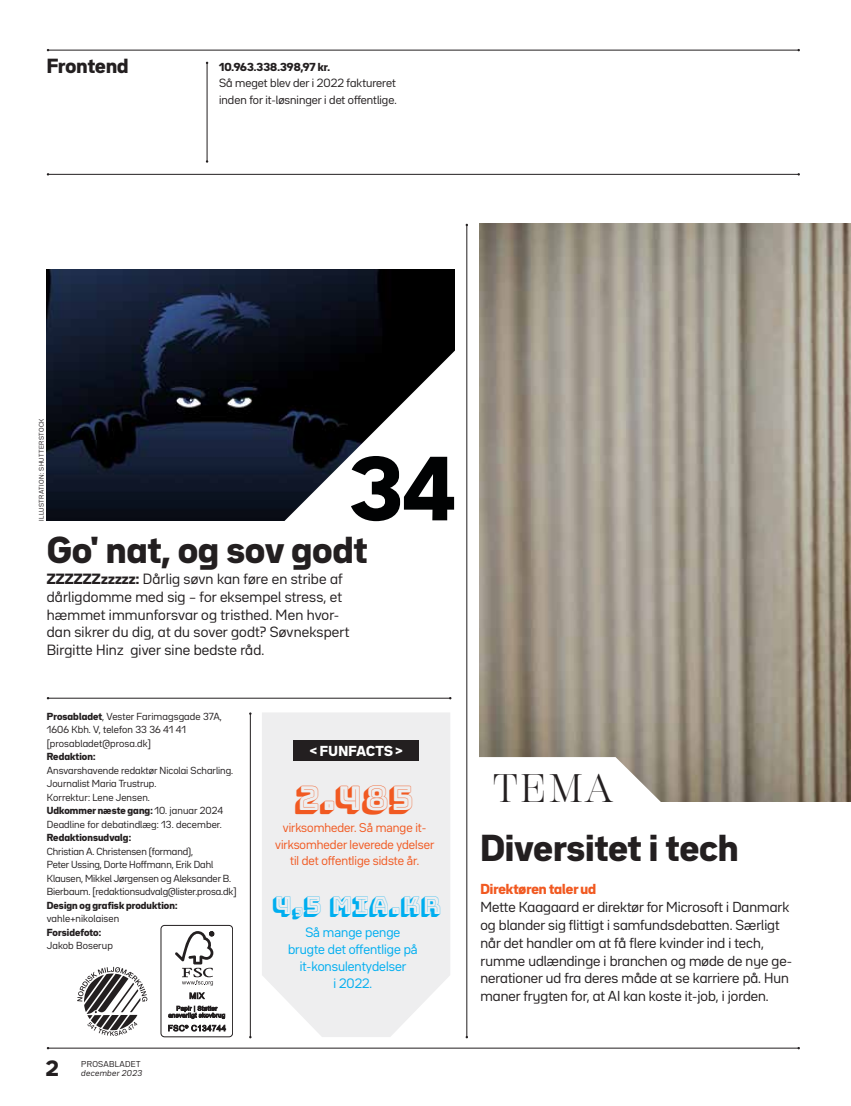
<style>
.page{position:relative;width:851px;height:1106px;background:#fff}
.page>*{position:absolute;margin:0;border:0;box-sizing:border-box;transform-origin:0 0}
.t1{font:900 79.95px "Bw Seido Raw";color:#010203}
.t2{font:39.75px "Scotch Display";color:#231f20}
.t3{font:900 33px "Bw Seido Raw";letter-spacing:.01em;color:#231f20}
.t4{font:33px "Bungee Shade";color:#f15921}
.t5{font:24px "Bungee Shade";color:#00aeef}
.t6{font:900 19.5px "Bw Seido Raw";color:#231f20}
.t7{font:900 18px "Bw Seido Raw";letter-spacing:.005em;color:#231f20}
.t8{font:13.05px/17.9px "Bw Seido Raw";letter-spacing:.01em;color:#231f20}
.t9{font:12.75px/17.9px "Bw Seido Raw";color:#231f20}
.t10{font:900 12.75px "Bw Seido Raw";color:#f15921}
.t11{font:900 12.75px "Bw Seido Raw";letter-spacing:.025em;color:#fff}
.t12{font:12px/17px "Bw Seido Raw";color:#00aeef;text-align:center}
.t13{font:11.25px/16.5px "Bw Seido Raw";color:#f15921;text-align:center}
.t14{font:10.5px/16.5px "Bw Seido Raw";color:#231f20}
.t15{font:900 10.2px "Bw Seido Raw";letter-spacing:.01em;color:#231f20}
.t16{font:9px/13.5px "Bw Seido Raw";color:#231f20}
.t17{font:900 9px "Bw Seido Raw";letter-spacing:.01em;color:#231f20}
.t18{font:italic 7.5px "Bw Seido Raw";letter-spacing:.04em;color:#231f20}
.t19{font:7.5px "Bw Seido Raw";letter-spacing:.04em;color:#231f20}
.t20{font:6px "Bw Seido Raw";letter-spacing:.06em;color:#231f20}
.s1{font-weight:900}
</style>
<div class="page">
<img style="left:47px;top:269px;width:407px;height:251px">
<svg style="left:269px;top:349px;width:186px;height:172px"></svg>
<img style="left:479px;top:224px;width:371px;height:577px">
<div style="left:262px;top:713px;width:188px;height:324px;background:#eeeeef"></div>
<svg style="left:479px;top:757px;width:182px;height:45px"></svg>
<hr style="left:48px;top:50px;width:750px;height:1px;background:#231f20">
<hr style="left:48px;top:174px;width:750px;height:1px;background:#231f20">
<hr style="left:207px;top:63px;width:1px;height:98px;background:#231f20">
<hr style="left:48px;top:698px;width:402px;height:1px;background:#231f20">
<hr style="left:250px;top:713px;width:1px;height:324px;background:#231f20">
<div style="left:293px;top:740px;width:126px;height:21px;background:#231f20"></div>
<svg style="left:77px;top:966px;width:70px;height:69px"></svg>
<div style="left:161px;top:925px;width:72px;height:112px;border:1px solid #231f20;border-radius:4px"></div>
<svg style="left:175px;top:931px;width:39px;height:54px"></svg>
<svg style="left:189px;top:992px;width:16px;height:7px"></svg>
<svg style="left:168px;top:1005px;width:57px;height:13px"></svg>
<svg style="left:168px;top:1024px;width:58px;height:7px"></svg>
<hr style="left:48px;top:1047px;width:750px;height:1px;background:#231f20">
<hr style="left:466px;top:225px;width:1px;height:812px;background:#231f20">
<h3 class="t7" style="left:47px;top:53px;width:83px">Frontend</h3>
<p class="t15" style="left:219px;top:60px;width:112px">10.963.338.398,97 kr.</p>
<p class="t14" style="left:219px;top:75px;width:179px">Så meget blev der i 2022 faktureret inden for it-løsninger i det offentlige.</p>
<p class="t20" style="left:37px;top:521px;width:104px;rotate:-90deg">ILLUSTRATION: SHUTTERSTOCK</p>
<h1 class="t1" style="left:350px;top:434px;width:108px">34</h1>
<h3 class="t3" style="left:47px;top:527px;width:322px">Go' nat, og sov godt</h3>
<h3 class="t8" style="left:47px;top:569px;width:304px"><span class="s1">ZZZZZZzzzzz:</span> Dårlig søvn kan føre en stribe af dårligdomme med sig – for eksempel stress, et hæmmet immunforsvar og tristhed. Men hvor&shy;dan sikrer du dig, at du sover godt? Søvnekspert Birgitte Hinz giver sine bedste råd.</h3>
<p class="t16" style="left:47px;top:709px;width:177px"><span class="s1">Prosabladet</span>, Vester Farimagsgade 37A,<br>1606 Kbh. V, telefon 33 36 41 41 [prosabladet@prosa.dk]</p>
<p class="t17" style="left:47px;top:750px;width:50px">Redaktion:</p>
<p class="t16" style="left:47px;top:763px;width:188px">Ansvarshavende redaktør Nicolai Scharling.<br>Journalist Maria Trustrup.<br>Korrektur: Lene Jensen.<br><span class="s1">Udkommer næste gang:</span> 10. januar 2024<br>Deadline for debatindlæg: 13. december.</p>
<p class="t17" style="left:47px;top:831px;width:86px">Redaktionsudvalg:</p>
<p class="t16" style="left:47px;top:844px;width:191px">Christian A. Christensen (formand),<br>Peter Ussing, Dorte Hoffmann, Erik Dahl Klausen, Mikkel Jørgensen og Aleksander B.<br>Bierbaum. [redaktionsudvalg@lister.prosa.dk]</p>
<p class="t17" style="left:47px;top:899px;width:132px">Design og grafisk produktion:</p>
<p class="t16" style="left:47px;top:912px;width:74px">vahle+nikolaisen</p>
<p class="t17" style="left:47px;top:926px;width:56px">Forsidefoto:</p>
<p class="t16" style="left:47px;top:939px;width:68px">Jakob Boserup</p>
<h3 class="t6" style="left:46px;top:1054px;width:14px">2</h3>
<p class="t18" style="left:81px;top:1067px;width:62px">december 2023</p>
<p class="t19" style="left:81px;top:1058px;width:61px">PROSABLADET</p>
<h3 class="t11" style="left:310px;top:742px;width:94px">&lt; FUNFACTS &gt;</h3>
<h3 class="t4" style="left:295px;top:779px;width:119px">2.485</h3>
<p class="t13" style="left:275px;top:819px;width:161px">virksomheder. Så mange it&shy;virksomheder leverede ydelser til det offentlige sidste år.</p>
<h3 class="t5" style="left:272px;top:891px;width:170px">4,5 MIA.KR</h3>
<h3 class="t12" style="left:288px;top:923px;width:131px">Så mange penge brugte det offentlige på it-konsulentydelser<br>i 2022.</h3>
<h2 class="t2" style="left:493px;top:765px;width:121px">TEMA</h2>
<h3 class="t3" style="left:480px;top:826px;width:259px">Diversitet i tech</h3>
<h3 class="t10" style="left:480px;top:880px;width:117px">Direktøren taler ud</h3>
<p class="t9" style="left:480px;top:898px;width:313px">Mette Kaagaard er direktør for Microsoft i Danmark og blander sig flittigt i samfundsdebatten. Særligt når det handler om at få flere kvinder ind i tech, rumme udlændinge i branchen og møde de nye ge&shy;nerationer ud fra deres måde at se karriere på. Hun maner frygten for, at AI kan koste it-job, i jorden.</p>
</div>
